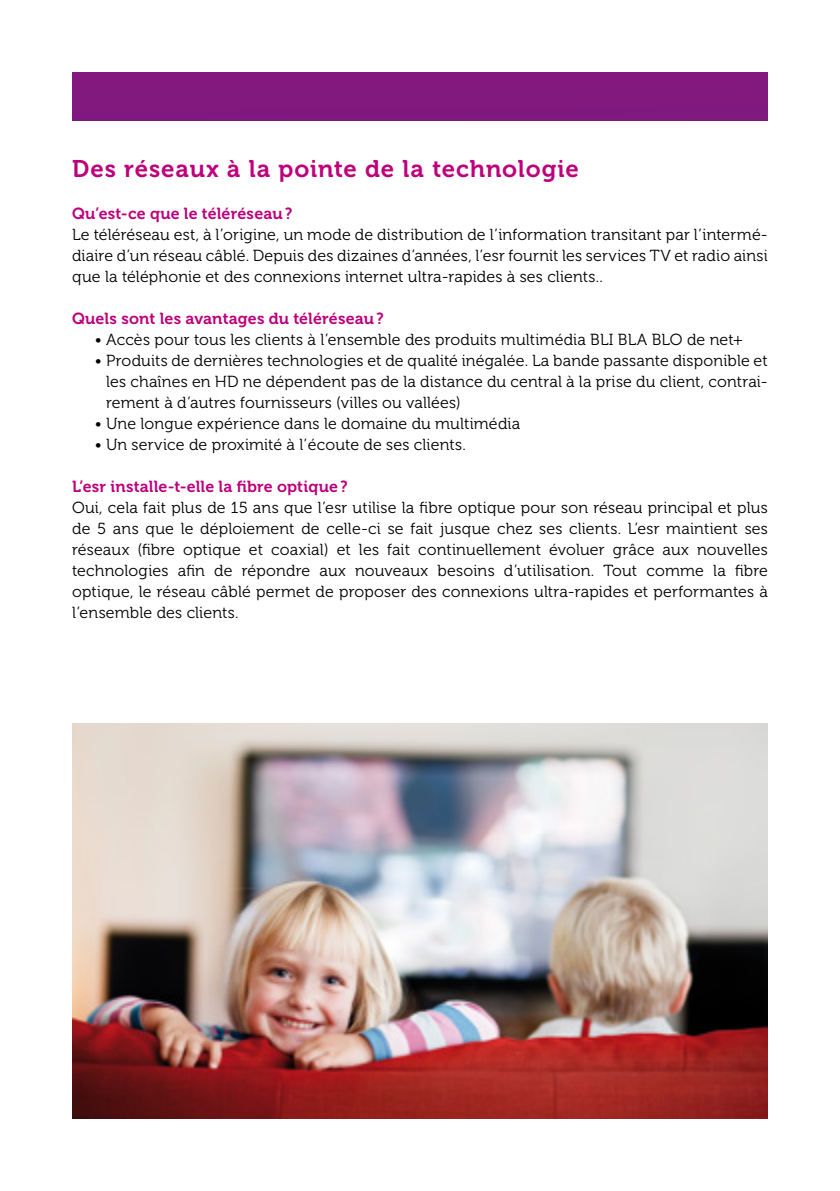
<style>
.page{position:relative;width:840px;height:1191px;background:#fff}
.page>*{position:absolute;margin:0;border:0;box-sizing:border-box;transform-origin:0 0}
.t1{font:24px "Museo 700";letter-spacing:.035em;color:#bd007b}
.t2{font:16px/21px "Museo 300";letter-spacing:.01em;color:#000;text-align:justify}
.t3{font:16px "Museo 700";letter-spacing:.01em;color:#bd007b}
</style>
<div class="page">
<div style="left:72px;top:72px;width:695px;height:48px;background:#81197f"></div>
<img style="left:72px;top:723px;width:695px;height:396px">
<h1 class="t1" style="left:72px;top:155px;width:508px">Des réseaux à la pointe de la technologie</h1>
<p class="t3" style="left:72px;top:205px;width:222px">Qu’est-ce que le téléréseau?</p>
<p class="t2" style="left:72px;top:224px;width:697px">Le téléréseau est, à l’origine, un mode de distribution de l’information transitant par l’intermé&shy;diaire d’un réseau câblé. Depuis des dizaines d’années, l’esr fournit les services TV et radio ainsi que la téléphonie et des connexions internet ultra-rapides à ses clients..</p>
<p class="t3" style="left:72px;top:310px;width:313px">Quels sont les avantages du téléréseau?</p>
<p class="t2" style="left:95px;top:329px;width:649px">• Accès pour tous les clients à l’ensemble des produits multimédia BLI BLA BLO de net+</p>
<p class="t2" style="left:106px;top:350px;width:663px;text-indent:-11px">• Produits de dernières technologies et de qualité inégalée. La bande passante disponible et les chaînes en HD ne dépendent pas de la distance du central à la prise du client, contrai&shy;rement à d’autres fournisseurs (villes ou vallées)</p>
<p class="t2" style="left:95px;top:413px;width:427px">• Une longue expérience dans le domaine du multimédia</p>
<p class="t2" style="left:95px;top:434px;width:372px">• Un service de proximité à l’écoute de ses clients.</p>
<p class="t3" style="left:72px;top:477px;width:277px">L’esr installe-t-elle la fibre optique?</p>
<p class="t2" style="left:72px;top:497px;width:697px">Oui, cela fait plus de 15 ans que l’esr utilise la fibre optique pour son réseau principal et plus de 5 ans que le déploiement de celle-ci se fait jusque chez ses clients. L’esr maintient ses réseaux (fibre optique et coaxial) et les fait continuellement évoluer grâce aux nouvelles technologies afin de répondre aux nouveaux besoins d’utilisation. Tout comme la fibre optique, le réseau câblé permet de proposer des connexions ultra-rapides et performantes à l’ensemble des clients.</p>
</div>
